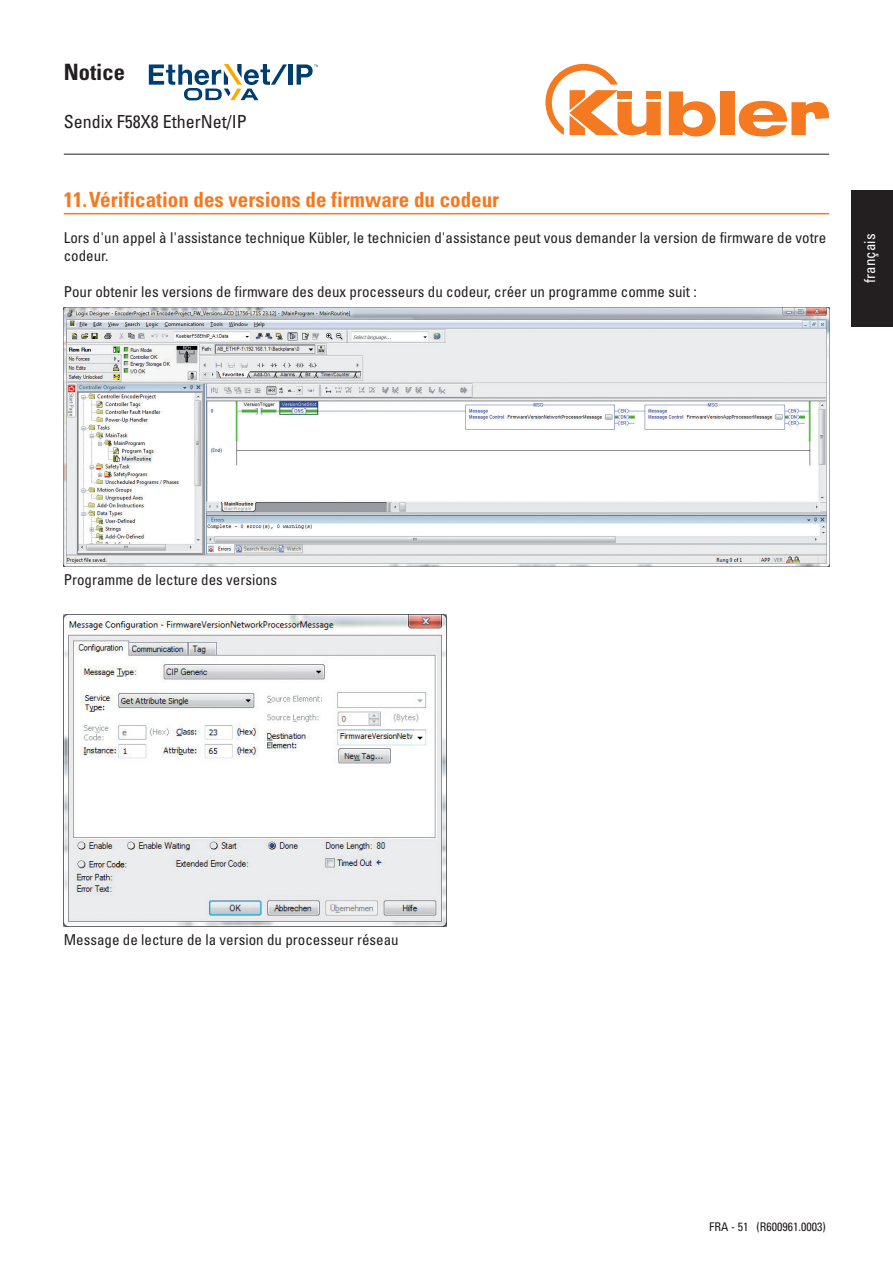
<style>
.page{position:relative;width:893px;height:1263px;background:#fff}
.page>*{position:absolute;margin:0;border:0;box-sizing:border-box;transform-origin:0 0}
.t1{font:700 condensed 22.5px "Univers LT Std";color:#231f20}
.t2{font:700 condensed 21px "Univers LT Std";color:#f47921}
.t3{font:condensed 18px "Univers LT Std";color:#231f20}
.t4{font:condensed 15px/18px "Univers LT Std";color:#231f20}
.t5{font:condensed 15px "Univers LT Std";color:#fff}
.t6{font:condensed 12px "Univers LT Std";color:#231f20}
</style>
<div class="page">
<div style="left:851px;top:190px;width:42px;height:137px;background:#231f20"></div>
<hr style="left:64px;top:154px;width:765px;height:1px;background:#231f20">
<svg style="left:669px;top:91px;width:47px;height:45px"></svg>
<div style="left:720px;top:91px;width:14px;height:44px;background:#f47921"></div>
<svg style="left:739px;top:101px;width:90px;height:35px"></svg>
<svg style="left:545px;top:64px;width:116px;height:72px"></svg>
<div style="left:288px;top:64px;width:5px;height:21px;background:#003d71"></div>
<svg style="left:297px;top:64px;width:20px;height:21px"></svg>
<svg style="left:149px;top:64px;width:138px;height:36px"></svg>
<hr style="left:64px;top:213px;width:765px;height:1px;background:#f47921">
<img style="left:64px;top:308px;width:765px;height:259px">
<img style="left:64px;top:614px;width:382px;height:313px">
<h1 class="t1" style="left:64px;top:58px;width:63px">Notice</h1>
<p class="t3" style="left:64px;top:110px;width:184px">Sendix F58X8 EtherNet/IP</p>
<h2 class="t2" style="left:64px;top:186px;width:437px">11.Vérification des versions de firmware du codeur</h2>
<p class="t4" style="left:64px;top:228px;width:764px">Lors d'un appel à l'assistance technique Kübler, le technicien d'assistance peut vous demander la version de firmware de votre codeur.</p>
<p class="t4" style="left:64px;top:282px;width:634px">Pour obtenir les versions de firmware des deux processeurs du codeur, créer un programme comme suit :</p>
<p class="t5" style="left:860px;top:283px;width:51px;rotate:-90deg">français</p>
<p class="t4" style="left:64px;top:570px;width:215px">Programme de lecture des versions</p>
<p class="t4" style="left:64px;top:930px;width:336px">Message de lecture de la version du processeur réseau</p>
<p class="t6" style="left:709px;top:1219px;width:118px">FRA - 51 (R600961.0003)</p>
</div>
